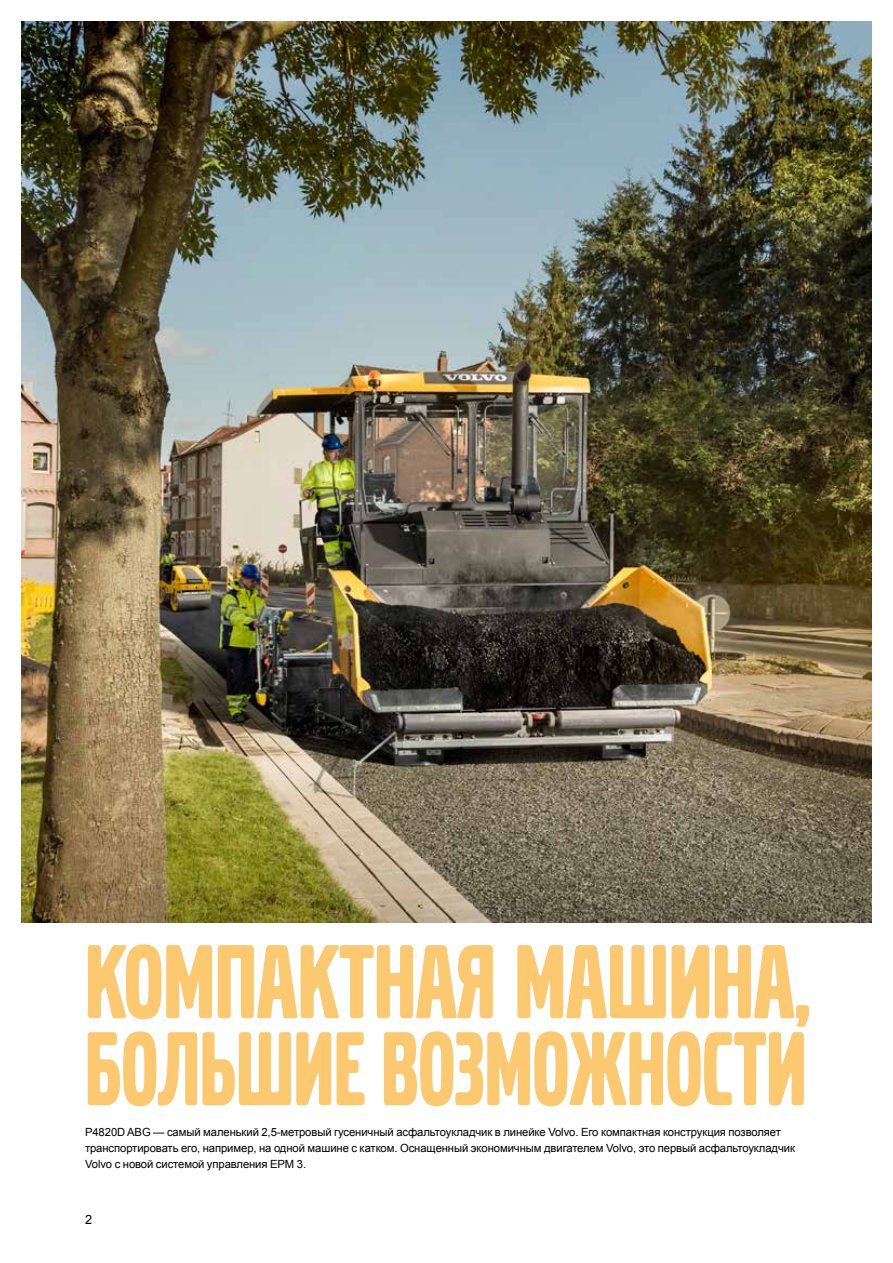
<style>
.page{position:relative;width:893px;height:1263px;background:#fff}
.page>*{position:absolute;margin:0;border:0;box-sizing:border-box;transform-origin:0 0}
.t1{font:109.5px/87px "Volvo Broad Pro";color:#fcc870}
.t2{font:12.75px "Arial";color:#000}
.t3{font:11.25px/15.8px "Arial";letter-spacing:-.005em;color:#000}
</style>
<div class="page">
<img style="left:21px;top:21px;width:851px;height:902px">
<h1 class="t1" style="left:85px;top:940px;width:727px">Компактная машина, большие возможности</h1>
<p class="t3" style="left:85px;top:1124px;width:711px">P4820D ABG — самый маленький 2,5-метровый гусеничный асфальтоукладчик в линейке Volvo. Его компактная конструкция позволяет транспортировать его, например, на одной машине с катком. Оснащенный экономичным двигателем Volvo, это первый асфальтоукладчик<br>Volvo с новой системой управления EPM 3.</p>
<p class="t2" style="left:85px;top:1211px;width:9px">2</p>
</div>
